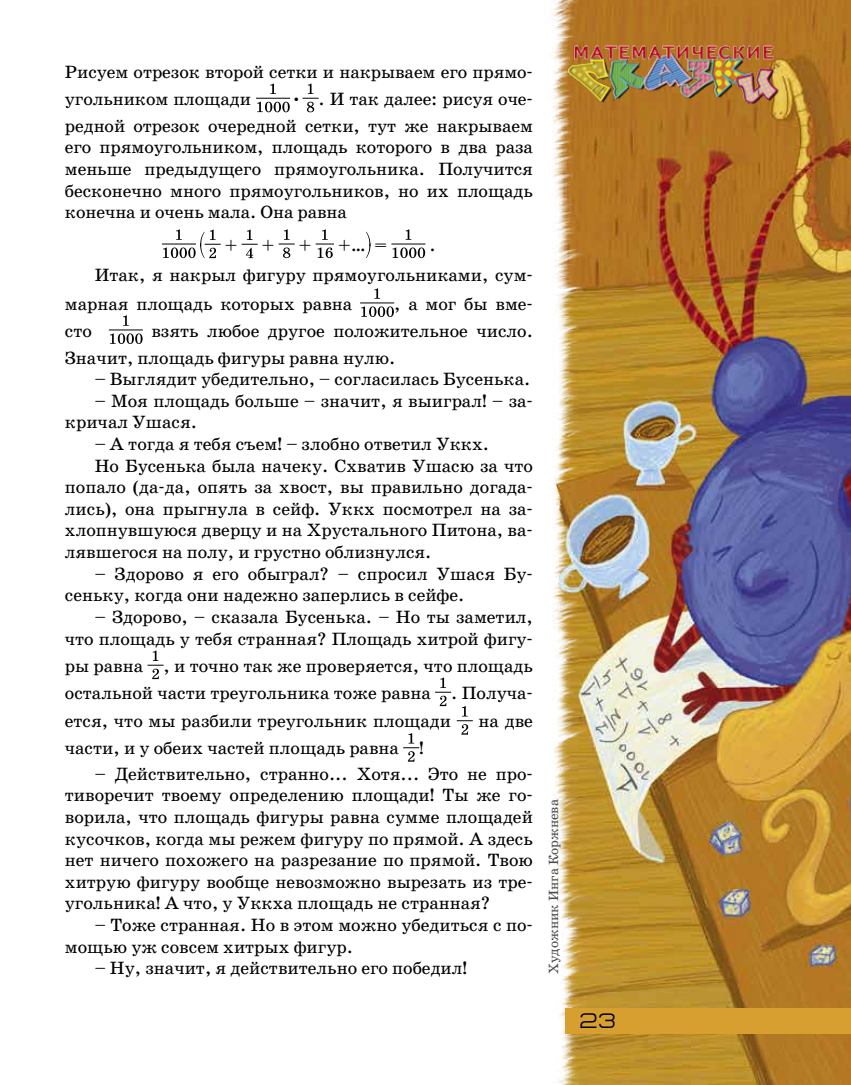
<style>
.page{position:relative;width:851px;height:1085px;background:#fff}
.page>*{position:absolute;margin:0;border:0;box-sizing:border-box;transform-origin:0 0}
.t1{font:21px "Europe Ext";color:#000}
.t2{font:18px/21.6px "School Book C";color:#000}
.t3{font:13.5px "School Book AC";color:#484848}
</style>
<div class="page">
<img style="left:553px;top:0;width:297px;height:1084px">
<div style="left:566px;top:1008px;width:284px;height:25px;background:#d69f2f"></div>
<svg style="left:270px;top:84px;width:6px;height:10px"></svg>
<svg style="left:257px;top:102px;width:33px;height:10px"></svg>
<hr style="left:256px;top:98px;width:34px;height:1px;background:#000">
<svg style="left:302px;top:84px;width:16px;height:28px"></svg>
<hr style="left:162px;top:243px;width:34px;height:1px;background:#000">
<svg style="left:163px;top:229px;width:58px;height:29px"></svg>
<svg style="left:241px;top:229px;width:17px;height:29px"></svg>
<svg style="left:278px;top:229px;width:17px;height:29px"></svg>
<svg style="left:315px;top:229px;width:19px;height:29px"></svg>
<svg style="left:366px;top:232px;width:4px;height:26px"></svg>
<svg style="left:405px;top:229px;width:6px;height:11px"></svg>
<svg style="left:392px;top:247px;width:33px;height:11px"></svg>
<hr style="left:391px;top:243px;width:34px;height:1px;background:#000">
<svg style="left:374px;top:288px;width:6px;height:11px"></svg>
<svg style="left:361px;top:306px;width:33px;height:11px"></svg>
<hr style="left:360px;top:302px;width:34px;height:1px;background:#000">
<svg style="left:123px;top:315px;width:6px;height:11px"></svg>
<svg style="left:110px;top:333px;width:32px;height:11px"></svg>
<hr style="left:109px;top:329px;width:34px;height:1px;background:#000">
<svg style="left:147px;top:650px;width:16px;height:29px"></svg>
<svg style="left:435px;top:677px;width:37px;height:57px"></svg>
<svg style="left:403px;top:733px;width:16px;height:28px"></svg>
<img style="left:566px;top:40px;width:212px;height:66px">
<p class="t2" style="left:65px;top:58px;width:469px;line-height:27px">Рисуем отрезок второй сетки и накрываем его прямо&shy;угольником площади</p>
<p class="t2" style="left:65px;top:85px;width:469px;line-height:27px;text-align:right">• . И так далее: рисуя оче-<br>редной отрезок очередной сетки, тут же накрываем</p>
<p class="t2" style="left:65px;top:137px;width:469px;text-align:justify">его прямоугольником, площадь которого в два раза меньше предыдущего прямоугольника. Получится бесконечно много прямоугольников, но их площадь конечна и очень мала. Она равна</p>
<p class="t2" style="left:225px;top:234px;width:14px">+</p>
<p class="t2" style="left:262px;top:234px;width:14px">+</p>
<p class="t2" style="left:299px;top:234px;width:14px">+</p>
<p class="t2" style="left:338px;top:234px;width:50px">+… =</p>
<p class="t2" style="left:95px;top:229px;width:439px;line-height:30.5px;text-indent:335px">.<br>Итак, я накрыл фигуру прямоугольниками, сум-</p>
<p class="t2" style="left:65px;top:293px;width:289px">марная площадь которых равна</p>
<p class="t2" style="left:394px;top:293px;width:140px">, а мог бы вме-</p>
<p class="t2" style="left:65px;top:320px;width:29px">сто</p>
<p class="t2" style="left:65px;top:317px;width:469px;line-height:27px;text-indent:86px">взять любое другое положительное число.<br>Значит, площадь фигуры равна нулю.</p>
<p class="t2" style="left:95px;top:368px;width:437px">– Выглядит убедительно, – согласилась Бусенька.</p>
<p class="t2" style="left:65px;top:390px;width:469px;text-indent:30px">– Моя площадь больше – значит, я выиграл! – за&shy;кричал Ушася.</p>
<p class="t2" style="left:95px;top:433px;width:396px">– А тогда я тебя съем! – злобно ответил Уккх.</p>
<p class="t2" style="left:95px;top:455px;width:439px">Но Бусенька была начеку. Схватив Ушасю за что</p>
<p class="t2" style="left:65px;top:476px;width:469px">попало (да-да, опять за хвост, вы правильно догада-</p>
<p class="t2" style="left:65px;top:498px;width:469px">лись), она прыгнула в сейф. Уккх посмотрел на за-</p>
<p class="t2" style="left:65px;top:519px;width:469px">хлопнувшуюся дверцу и на Хрустального Питона, ва-</p>
<p class="t2" style="left:65px;top:541px;width:368px">лявшегося на полу, и грустно облизнулся.</p>
<p class="t2" style="left:65px;top:563px;width:469px;text-indent:30px">– Здорово я его обыграл? – спросил Ушася Бу&shy;сеньку, когда они надежно заперлись в сейфе.</p>
<p class="t2" style="left:65px;top:606px;width:469px;text-align:right">– Здорово, – сказала Бусенька. – Но ты заметил, что площадь у тебя странная? Площадь хитрой фигу-</p>
<p class="t2" style="left:65px;top:651px;width:469px;line-height:27.8px;text-align:justify">ры равна , и точно так же проверяется, что площадь остальной части треугольника тоже равна . Получа&shy;ется, что мы разбили треугольник площади</p>
<p class="t2" style="left:478px;top:710px;width:56px">на две</p>
<p class="t2" style="left:65px;top:737px;width:360px">части, и у обеих частей площадь равна !</p>
<p class="t2" style="left:65px;top:762px;width:469px;text-indent:30px">– Действительно, странно... Хотя... Это не про&shy;тиворечит твоему определению площади! Ты же го&shy;ворила, что площадь фигуры равна сумме площадей кусочков, когда мы режем фигуру по прямой. А здесь нет ничего похожего на разрезание по прямой. Твою хитрую фигуру вообще невозможно вырезать из тре&shy;угольника! А что, у Уккха площадь не странная?</p>
<p class="t2" style="left:65px;top:914px;width:469px;text-indent:30px">– Тоже странная. Но в этом можно убедиться с по&shy;мощью уж совсем хитрых фигур.</p>
<p class="t2" style="left:95px;top:957px;width:374px">– Ну, значит, я действительно его победил!</p>
<p class="t3" style="left:546px;top:974px;width:176px;rotate:-90deg">Художник Инга Коржнева</p>
<p class="t1" style="left:579px;top:1009px;width:38px">23</p>
</div>
